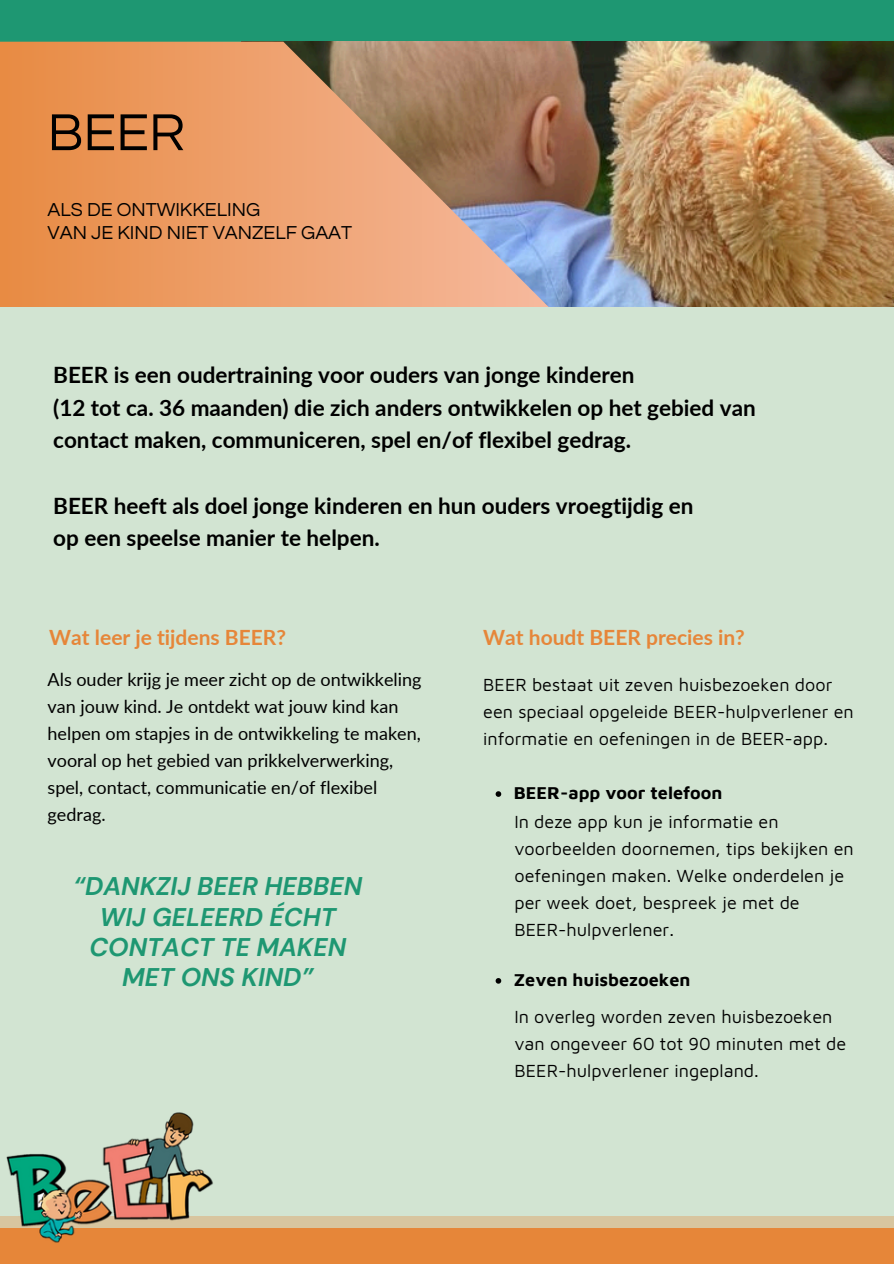
<style>
.page{position:relative;width:894px;height:1264px;background:#fff}
.page>*{position:absolute;margin:0;border:0;box-sizing:border-box;transform-origin:0 0}
.t1{font:54px "Questrial";color:#000}
.t2{font:italic 700 25.5px/30.3px "DM Sans";color:#1e9772;text-align:center}
.t3{font:700 22.5px/32.7px "Lato";color:#000}
.t4{font:700 21px "Lato";color:#e68639}
.t5{font:19.5px/22.8px "Questrial";color:#000}
.t6{font:18px/27px "Maven Pro";color:#000}
.t7{font:18px/27px "Lato";color:#000}
.t8{font:700 18px "Maven Pro";color:#000}
</style>
<div class="page">
<div style="left:0;top:0;width:893px;height:1263px;background:#d2e4d2"></div>
<div style="left:0;top:0;width:893px;height:56px;background:#1e9772"></div>
<img style="left:552px;top:42px;width:341px;height:265px">
<svg style="left:0;top:42px;width:552px;height:265px;background:#d99567"></svg>
<div style="left:0;top:1228px;width:893px;height:35px;background:#e68639"></div>
<div style="left:443px;top:624px;width:9px;height:9px;border:2px solid #d2e4d2;border-radius:50%"></div>
<div style="left:224px;top:1216px;width:669px;height:12px;background:#d8c59f"></div>
<img style="left:0;top:1112px;width:224px;height:131px">
<svg style="left:495px;top:791px;width:6px;height:5px"></svg>
<svg style="left:495px;top:978px;width:6px;height:5px"></svg>
<h3 class="t1" style="left:48px;top:106px;width:139px">BEER</h3>
<h3 class="t5" style="left:48px;top:198px;width:306px">ALS DE ONTWIKKELING<br>VAN JE KIND NIET VANZELF GAAT</h3>
<h3 class="t3" style="left:53px;top:358px;width:704px">BEER is een oudertraining voor ouders van jonge kinderen<br>(12 tot ca. 36 maanden) die zich anders ontwikkelen op het gebied van contact maken, communiceren, spel en/of flexibel gedrag.</h3>
<h3 class="t3" style="left:53px;top:488px;width:641px">BEER heeft als doel jonge kinderen en hun ouders vroegtijdig en op een speelse manier te helpen.</h3>
<p class="t4" style="left:49px;top:624px;width:238px">Wat leer je tijdens BEER?</p>
<p class="t7" style="left:48px;top:665px;width:375px">Als ouder krijg je meer zicht op de ontwikkeling van jouw kind. Je ontdekt wat jouw kind kan helpen om stapjes in de ontwikkeling te maken, vooral op het gebied van prikkelverwerking, spel, contact, communicatie en/of flexibel gedrag.</p>
<p class="t2" style="left:73px;top:871px;width:290px">“DANKZIJ BEER HEBBEN<br>WIJ GELEERD ÉCHT<br>CONTACT TE MAKEN<br>MET ONS KIND”</p>
<p class="t4" style="left:483px;top:624px;width:263px">Wat houdt BEER precies in?</p>
<h4 class="t6" style="left:483px;top:670px;width:372px">BEER bestaat uit zeven huisbezoeken door een speciaal opgeleide BEER-hulpverlener en informatie en oefeningen in de BEER-app.</h4>
<p class="t8" style="left:513px;top:781px;width:210px">BEER-app voor telefoon</p>
<h2 class="t6" style="left:514px;top:807px;width:341px">In deze app kun je informatie en voorbeelden doornemen, tips bekijken en oefeningen maken. Welke onderdelen je per week doet, bespreek je met de<br>BEER-hulpverlener.</h2>
<p class="t8" style="left:513px;top:968px;width:178px">Zeven huisbezoeken</p>
<p class="t6" style="left:514px;top:1002px;width:333px">In overleg worden zeven huisbezoeken van ongeveer 60 tot 90 minuten met de<br>BEER-hulpverlener ingepland.</p>
</div>
